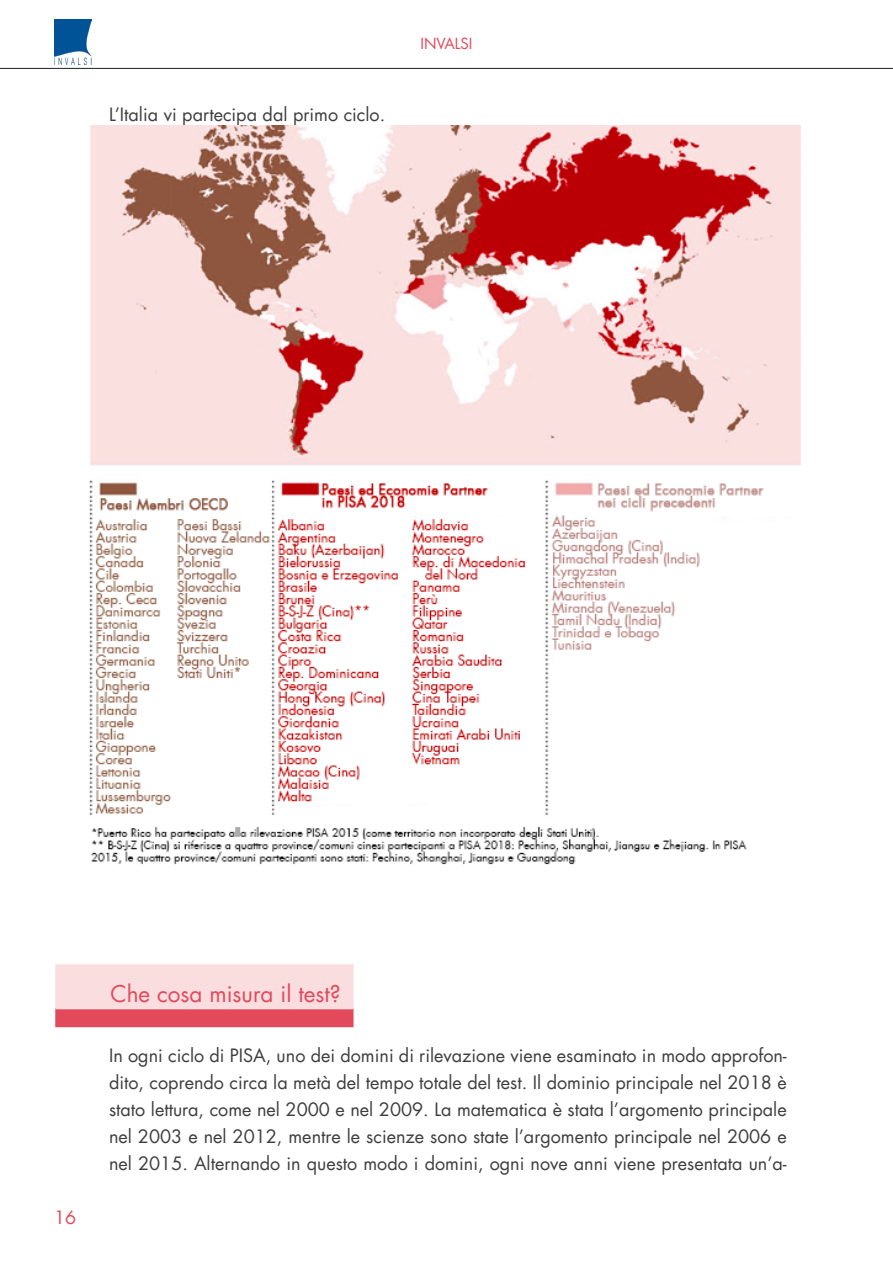
<style>
.page{position:relative;width:893px;height:1263px;background:#fff}
.page>*{position:absolute;margin:0;border:0;box-sizing:border-box;transform-origin:0 0}
.Titoletti_laterali{font:22.5px "Futura Std";color:#e24a5c}
.testo{font:18px/27px "Futura Std";color:#3e3e3f;text-align:justify}
.t1{font:18px "Futura Std";color:#e24a5c}
.t2{font:15px "Futura Std";color:#e24a5c}
</style>
<div class="page">
<hr style="left:0;top:68px;width:893px;height:1px;background:#231f20">
<img style="left:55px;top:20px;width:37px;height:45px">
<div style="left:55px;top:1008px;width:299px;height:19px;background:#e24a5c"></div>
<div style="left:55px;top:964px;width:299px;height:45px;background:#f9dddf"></div>
<img style="left:89px;top:125px;width:712px;height:740px">
<p class="testo" style="left:109px;top:101px;width:278px">L’Italia vi partecipa dal primo ciclo.</p>
<p class="t2" style="left:420px;top:33px;width:54px">INVALSI</p>
<p class="t1" style="left:54px;top:1206px;width:24px">16</p>
<p class="Titoletti_laterali" style="left:111px;top:979px;width:232px">Che cosa misura il test?</p>
<p class="testo" style="left:109px;top:1042px;width:679px">In ogni ciclo di PISA, uno dei domini di rilevazione viene esaminato in modo approfon&shy;dito, coprendo circa la metà del tempo totale del test. Il dominio principale nel 2018 è stato lettura, come nel 2000 e nel 2009. La matematica è stata l’argomento principale nel 2003 e nel 2012, mentre le scienze sono state l’argomento principale nel 2006 e nel 2015. Alternando in questo modo i domini, ogni nove anni viene presentata un’a-</p>
</div>
